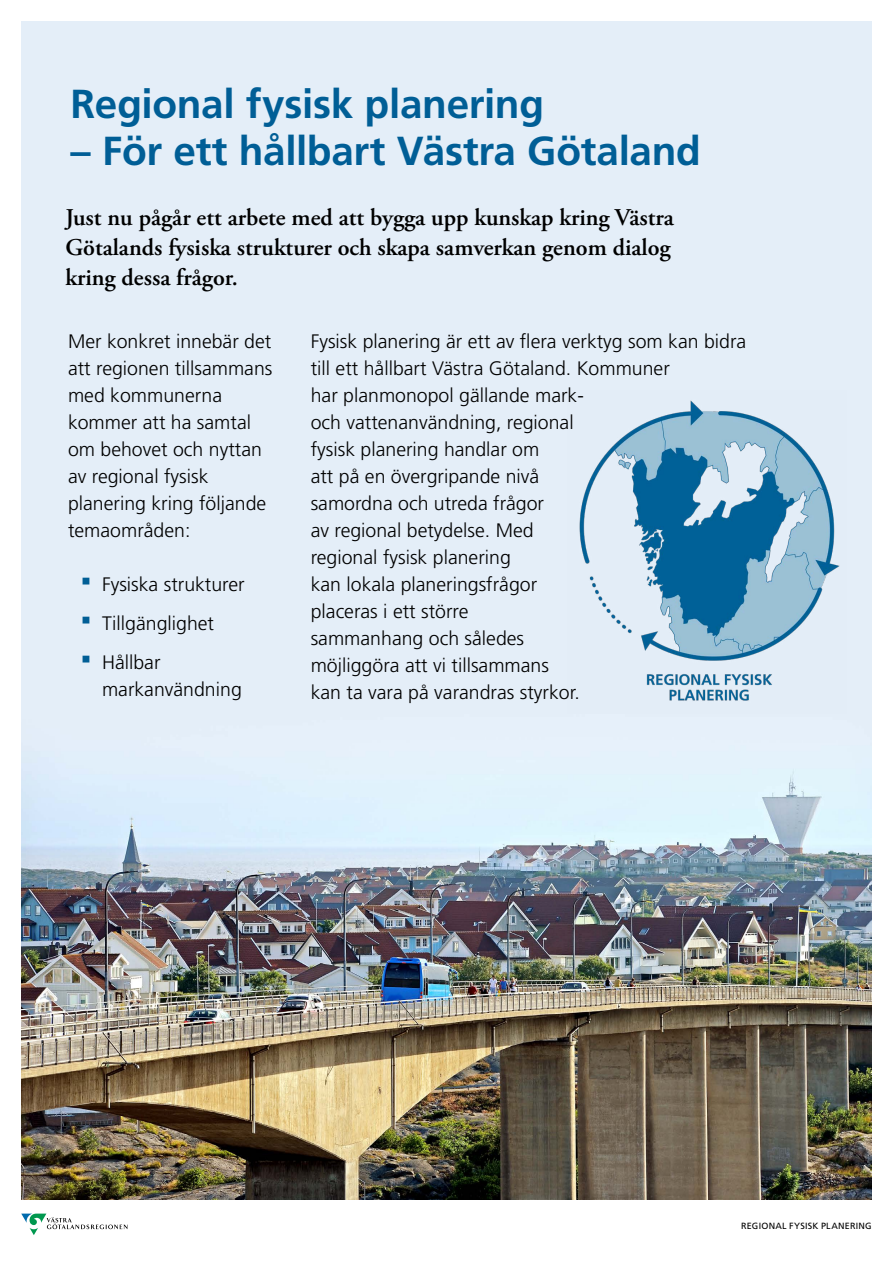
<style>
.page{position:relative;width:893px;height:1263px;background:#fff}
.page>*{position:absolute;margin:0;border:0;box-sizing:border-box;transform-origin:0 0}
.t1{font:700 40.5px "Frutiger LT Std";letter-spacing:-.01em;color:#005e96}
.t2{font:600 24px/30px "Adobe Garamond Pro";color:#000}
.t3{font:300 19.5px/27px "Frutiger LT Std";color:#000}
.t4{font:9px "Frutiger LT Std";letter-spacing:.025em;color:#000}
.s1{font-family:"Arial";font-weight:400;font-size:30px;color:#005e96}
</style>
<div class="page">
<svg style="left:21px;top:1213px;width:107px;height:22px"></svg>
<img style="left:21px;top:21px;width:850px;height:1178px">
<img style="left:567px;top:390px;width:279px;height:323px">
<h1 class="t1" style="left:71px;top:80px;width:475px">Regional fysisk planering</h1>
<h1 class="t1" style="left:71px;top:127px;width:632px">– För ett hållbart Västra Götaland</h1>
<p class="t2" style="left:66px;top:202px;width:610px">Just nu pågår ett arbete med att bygga upp kunskap kring Västra<br>Götalands fysiska strukturer och skapa samverkan genom dialog kring dessa frågor.</p>
<p class="t3" style="left:68px;top:328px;width:206px">Mer konkret innebär det att regionen tillsammans med kommunerna kommer att ha samtal om behovet och nyttan av regional fysisk planering kring följande temaområden:</p>
<p class="t3" style="left:81px;top:571px;width:165px"><span class="s1">▪</span> Fysiska strukturer</p>
<p class="t3" style="left:81px;top:610px;width:135px"><span class="s1">▪</span> Tillgänglighet</p>
<p class="t3" style="left:102px;top:649px;width:141px;text-indent:-21px"><span class="s1">▪</span> Hållbar markanvändning</p>
<p class="t3" style="left:311px;top:328px;width:437px">Fysisk planering är ett av flera verktyg som kan bidra till ett hållbart Västra Götaland. Kommuner<br>har planmonopol gällande mark-<br>och vattenanvändning, regional<br>fysisk planering handlar om<br>att på en övergripande nivå<br>samordna och utreda frågor<br>av regional betydelse. Med<br>regional fysisk planering<br>kan lokala planeringsfrågor<br>placeras i ett större<br>sammanhang och således<br>möjliggöra att vi tillsammans<br>kan ta vara på varandras styrkor.</p>
<p class="t4" style="left:741px;top:1221px;width:132px">REGIONAL FYSISK PLANERING</p>
</div>
